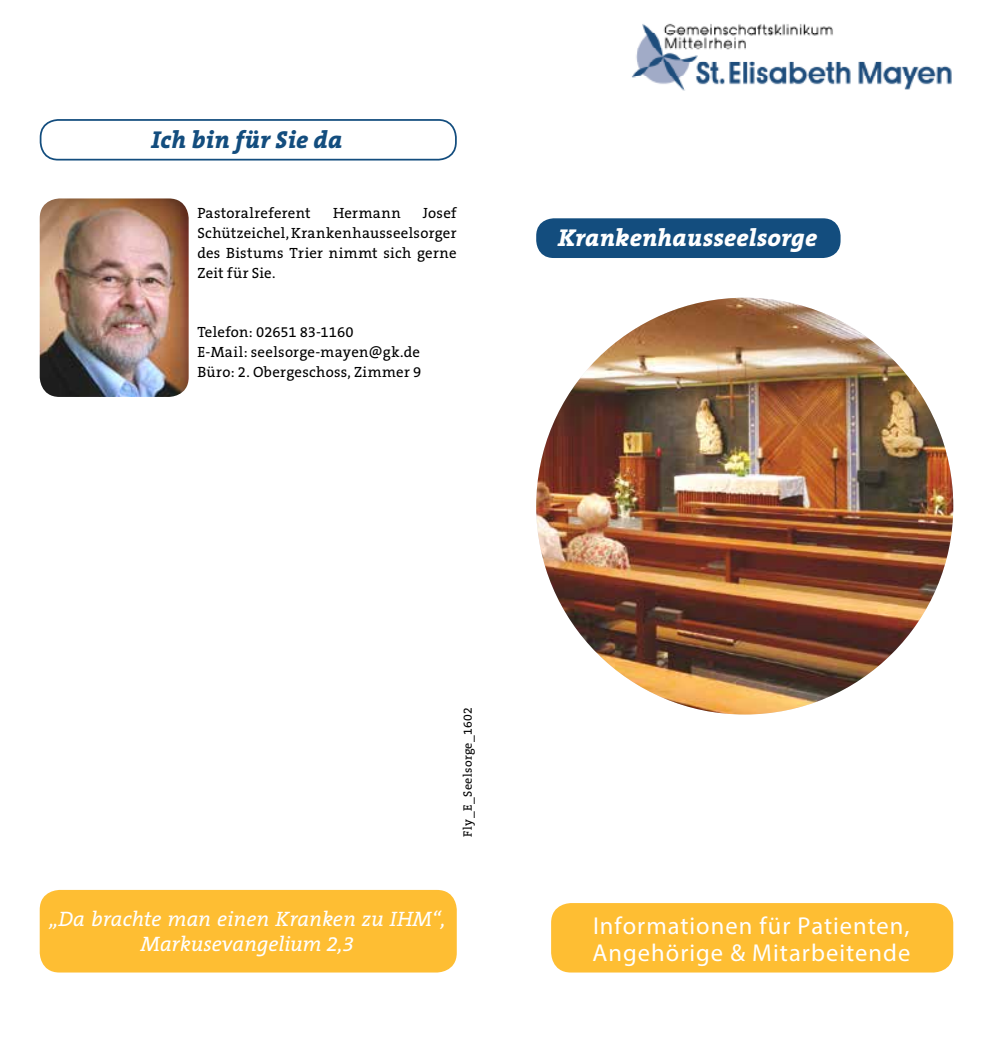
<style>
.page{position:relative;width:993px;height:1042px;background:#fff}
.page>*{position:absolute;margin:0;border:0;box-sizing:border-box;transform-origin:0 0}
.t1{font:24.5px/26.2px "Myriad Pro";letter-spacing:.045em;color:#fff}
.t2{font:italic 800 24.5px "The Serif B8";letter-spacing:.005em;color:#fff}
.t3{font:italic 800 24.5px "The Serif B8";color:#134d7e}
.t4{font:italic 21px/25.2px "The Serif B5 Plain";color:#fff;text-align:center}
.t5{font:14.88px/19.8px "The Serif B5 Plain";letter-spacing:.02em;color:#000;text-align:justify}
.t6{font:12.25px "The Serif B5 Plain";letter-spacing:.025em;color:#000}
</style>
<div class="page">
<div style="left:551px;top:903px;width:401px;height:69px;background:#febe33;border-radius:20px"></div>
<img style="left:536px;top:298px;width:416px;height:416px;border-radius:208px">
<div style="left:40px;top:119px;width:416px;height:41px;border:2px solid #134d7e;border-radius:18px"></div>
<div style="left:536px;top:218px;width:304px;height:40px;background:#134d7e;border-radius:18px"></div>
<img style="left:631px;top:23px;width:321px;height:68px">
<img style="left:40px;top:198px;width:149px;height:199px">
<div style="left:40px;top:890px;width:416px;height:82px;background:#febe33;border-radius:20px"></div>
<h1 class="t3" style="left:151px;top:127px;width:193px">Ich bin für Sie da</h1>
<p class="t5" style="left:197px;top:204px;width:115px">Pastoralreferent</p>
<p class="t5" style="left:333px;top:204px;width:69px">Hermann</p>
<p class="t5" style="left:197px;top:204px;width:261px;text-indent:225px">Josef Schützeichel, Krankenhausseelsorger des Bistums Trier nimmt sich gerne Zeit für Sie.</p>
<p class="t5" style="left:197px;top:323px;width:225px;text-align:left">Telefon: 02651 83-1160<br>E-Mail: seelsorge-mayen@gk.de<br>Büro: 2. Obergeschoss, Zimmer 9</p>
<h1 class="t2" style="left:557px;top:225px;width:261px">Krankenhausseelsorge</h1>
<p class="t6" style="left:461px;top:837px;width:131px;rotate:-90deg">Fly_E_Seelsorge_1602</p>
<h2 class="t4" style="left:50px;top:907px;width:397px">„Da brachte man einen Kranken zu IHM“,<br>Markusevangelium 2,3</h2>
<h1 class="t1" style="left:592px;top:913px;width:319px">Informationen für Patienten,<br>Angehörige &amp; Mitarbeitende</h1>
</div>
